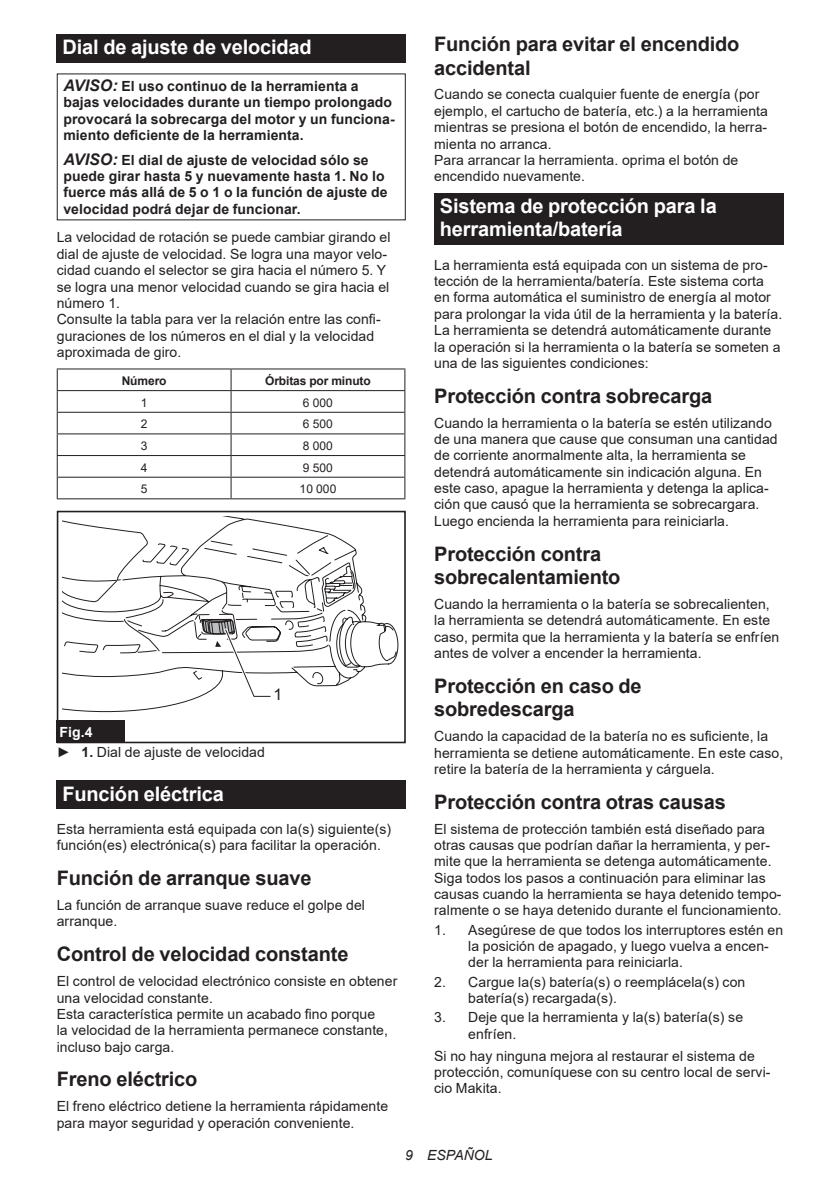
<style>
.page{position:relative;width:840px;height:1191px;background:#fff}
.page>*{position:absolute;margin:0;border:0;box-sizing:border-box;transform-origin:0 0}
.t1{font:700 20px/23.4px "Arial";letter-spacing:-.01em;color:#231f20}
.t2{font:700 20px/23.4px "Arial";letter-spacing:-.01em;color:#fff}
.t3{font:16px "Arial";color:#231f20}
.t4{font:14px/16.4px "Arial";letter-spacing:.005em;color:#231f20}
.t5{font:700 14px/16.4px "Arial";letter-spacing:.005em;color:#231f20}
.t6{font:italic 14px "Arial";letter-spacing:.005em;color:#231f20}
.t7{font:12px "Arial";letter-spacing:.005em;color:#231f20}
.t8{font:700 12px "Arial";letter-spacing:-.01em;color:#231f20}
.s1{font-style:italic;font-size:16px}
.s2{font-weight:700;color:#fff}
.s3{font-weight:700}
</style>
<div class="page">
<div style="left:57px;top:34px;width:348px;height:29px;background:#231f20"></div>
<hr style="left:57px;top:368px;width:174px;height:1px;background:#231f20">
<hr style="left:231px;top:368px;width:174px;height:1px;background:#231f20">
<hr style="left:57px;top:390px;width:174px;height:1px;background:#231f20">
<hr style="left:231px;top:390px;width:174px;height:1px;background:#231f20">
<hr style="left:57px;top:412px;width:174px;height:1px;background:#231f20">
<hr style="left:231px;top:412px;width:174px;height:1px;background:#231f20">
<hr style="left:57px;top:433px;width:174px;height:1px;background:#231f20">
<hr style="left:231px;top:433px;width:174px;height:1px;background:#231f20">
<hr style="left:57px;top:455px;width:174px;height:1px;background:#231f20">
<hr style="left:231px;top:455px;width:174px;height:1px;background:#231f20">
<hr style="left:57px;top:477px;width:174px;height:1px;background:#231f20">
<svg style="left:57px;top:369px;width:1px;height:129px"></svg>
<hr style="left:231px;top:477px;width:174px;height:1px;background:#231f20">
<svg style="left:230px;top:369px;width:1px;height:129px"></svg>
<svg style="left:404px;top:369px;width:1px;height:129px"></svg>
<hr style="left:57px;top:498px;width:174px;height:1px;background:#231f20">
<hr style="left:231px;top:498px;width:174px;height:1px;background:#231f20">
<svg style="left:62px;top:516px;width:336px;height:196px"></svg>
<svg style="left:62px;top:543px;width:293px;height:137px"></svg>
<div style="left:57px;top:511px;width:348px;height:232px;border:2px solid #231f20"></div>
<svg style="left:125px;top:577px;width:199px;height:122px"></svg>
<div style="left:57px;top:720px;width:68px;height:23px;background:#231f20"></div>
<div style="left:57px;top:780px;width:348px;height:29px;background:#231f20"></div>
<div style="left:434px;top:193px;width:348px;height:52px;background:#231f20"></div>
<h1 class="t2" style="left:62px;top:36px;width:251px">Dial de ajuste de velocidad</h1>
<p class="t5" style="left:63px;top:78px;width:332px"><span class="s1">AVISO:</span> El uso continuo de la herramienta a bajas velocidades durante un tiempo prolongado provocará la sobrecarga del motor y un funciona&shy;miento deficiente de la herramienta.</p>
<p class="t5" style="left:63px;top:152px;width:325px"><span class="s1">AVISO:</span> El dial de ajuste de velocidad sólo se puede girar hasta 5 y nuevamente hasta 1. No lo fuerce más allá de 5 o 1 o la función de ajuste de velocidad podrá dejar de funcionar.</p>
<p class="t4" style="left:57px;top:229px;width:335px">La velocidad de rotación se puede cambiar girando el dial de ajuste de velocidad. Se logra una mayor velo&shy;cidad cuando el selector se gira hacia el número 5. Y se logra una menor velocidad cuando se gira hacia el número 1.<br>Consulte la tabla para ver la relación entre las confi&shy;guraciones de los números en el dial y la velocidad aproximada de giro.</p>
<p class="t8" style="left:122px;top:372px;width:46px">Número</p>
<p class="t8" style="left:265px;top:372px;width:107px">Órbitas por minuto</p>
<p class="t7" style="left:141px;top:394px;width:8px">1</p>
<p class="t7" style="left:303px;top:394px;width:31px">6 000</p>
<p class="t7" style="left:141px;top:416px;width:8px">2</p>
<p class="t7" style="left:303px;top:416px;width:31px">6 500</p>
<p class="t7" style="left:141px;top:437px;width:8px">3</p>
<p class="t7" style="left:303px;top:437px;width:31px">8 000</p>
<p class="t7" style="left:141px;top:459px;width:8px">4</p>
<p class="t7" style="left:303px;top:459px;width:31px">9 500</p>
<p class="t7" style="left:141px;top:481px;width:8px">5</p>
<p class="t7" style="left:299px;top:481px;width:38px">10 000</p>
<p class="t3" style="left:273px;top:683px;width:10px">1</p>
<p class="t4" style="left:57px;top:721px;width:209px;line-height:20.2px"><span class="s2">Fig.4<br></span>► <span class="s3">1.</span> Dial de ajuste de velocidad</p>
<h1 class="t2" style="left:62px;top:782px;width:163px">Función eléctrica</h1>
<p class="t4" style="left:57px;top:821px;width:336px">Esta herramienta está equipada con la(s) siguiente(s) función(es) electrónica(s) para facilitar la operación.</p>
<h1 class="t1" style="left:57px;top:866px;width:256px">Función de arranque suave</h1>
<p class="t4" style="left:57px;top:897px;width:309px">La función de arranque suave reduce el golpe del arranque.</p>
<h1 class="t1" style="left:57px;top:942px;width:293px">Control de velocidad constante</h1>
<p class="t4" style="left:57px;top:973px;width:342px">El control de velocidad electrónico consiste en obtener una velocidad constante.<br>Esta característica permite un acabado fino porque<br>la velocidad de la herramienta permanece constante, incluso bajo carga.</p>
<h1 class="t1" style="left:57px;top:1068px;width:142px">Freno eléctrico</h1>
<p class="t4" style="left:57px;top:1098px;width:333px">El freno eléctrico detiene la herramienta rápidamente para mayor seguridad y operación conveniente.</p>
<h1 class="t1" style="left:434px;top:33px;width:306px">Función para evitar el encendido accidental</h1>
<p class="t4" style="left:434px;top:86px;width:335px">Cuando se conecta cualquier fuente de energía (por ejemplo, el cartucho de batería, etc.) a la herramienta mientras se presiona el botón de encendido, la herra&shy;mienta no arranca.<br>Para arrancar la herramienta. oprima el botón de encendido nuevamente.</p>
<h1 class="t2" style="left:439px;top:194px;width:278px">Sistema de protección para la herramienta/batería</h1>
<p class="t4" style="left:434px;top:256px;width:349px">La herramienta está equipada con un sistema de pro&shy;tección de la herramienta/batería. Este sistema corta en forma automática el suministro de energía al motor para prolongar la vida útil de la herramienta y la batería.<br>La herramienta se detendrá automáticamente durante la operación si la herramienta o la batería se someten a una de las siguientes condiciones:</p>
<h1 class="t1" style="left:434px;top:384px;width:279px">Protección contra sobrecarga</h1>
<p class="t4" style="left:434px;top:414px;width:345px">Cuando la herramienta o la batería se estén utilizando de una manera que cause que consuman una cantidad de corriente anormalmente alta, la herramienta se detendrá automáticamente sin indicación alguna. En este caso, apague la herramienta y detenga la aplica&shy;ción que causó que la herramienta se sobrecargara.<br>Luego encienda la herramienta para reiniciarla.</p>
<h1 class="t1" style="left:434px;top:542px;width:188px">Protección contra sobrecalentamiento</h1>
<p class="t4" style="left:434px;top:595px;width:346px">Cuando la herramienta o la batería se sobrecalienten, la herramienta se detendrá automáticamente. En este caso, permita que la herramienta y la batería se enfríen antes de volver a encender la herramienta.</p>
<h1 class="t1" style="left:434px;top:674px;width:209px">Protección en caso de sobredescarga</h1>
<p class="t4" style="left:434px;top:728px;width:350px">Cuando la capacidad de la batería no es suficiente, la herramienta se detiene automáticamente. En este caso, retire la batería de la herramienta y cárguela.</p>
<h1 class="t1" style="left:434px;top:790px;width:293px">Protección contra otras causas</h1>
<p class="t4" style="left:434px;top:820px;width:349px">El sistema de protección también está diseñado para otras causas que podrían dañar la herramienta, y per&shy;mite que la herramienta se detenga automáticamente.<br>Siga todos los pasos a continuación para eliminar las causas cuando la herramienta se haya detenido tempo&shy;ralmente o se haya detenido durante el funcionamiento.</p>
<p class="t4" style="left:468px;top:921px;width:316px;text-indent:-34px">1. Asegúrese de que todos los interruptores estén en la posición de apagado, y luego vuelva a encen&shy;der la herramienta para reiniciarla.</p>
<p class="t4" style="left:468px;top:973px;width:278px;text-indent:-34px">2. Cargue la(s) batería(s) o reemplácela(s) con batería(s) recargada(s).</p>
<p class="t4" style="left:468px;top:1009px;width:276px;text-indent:-34px">3. Deje que la herramienta y la(s) batería(s) se enfríen.</p>
<p class="t4" style="left:434px;top:1047px;width:337px">Si no hay ninguna mejora al restaurar el sistema de protección, comuníquese con su centro local de servi&shy;cio Makita.</p>
<p class="t6" style="left:405px;top:1146px;width:89px">9 ESPAÑOL</p>
</div>
